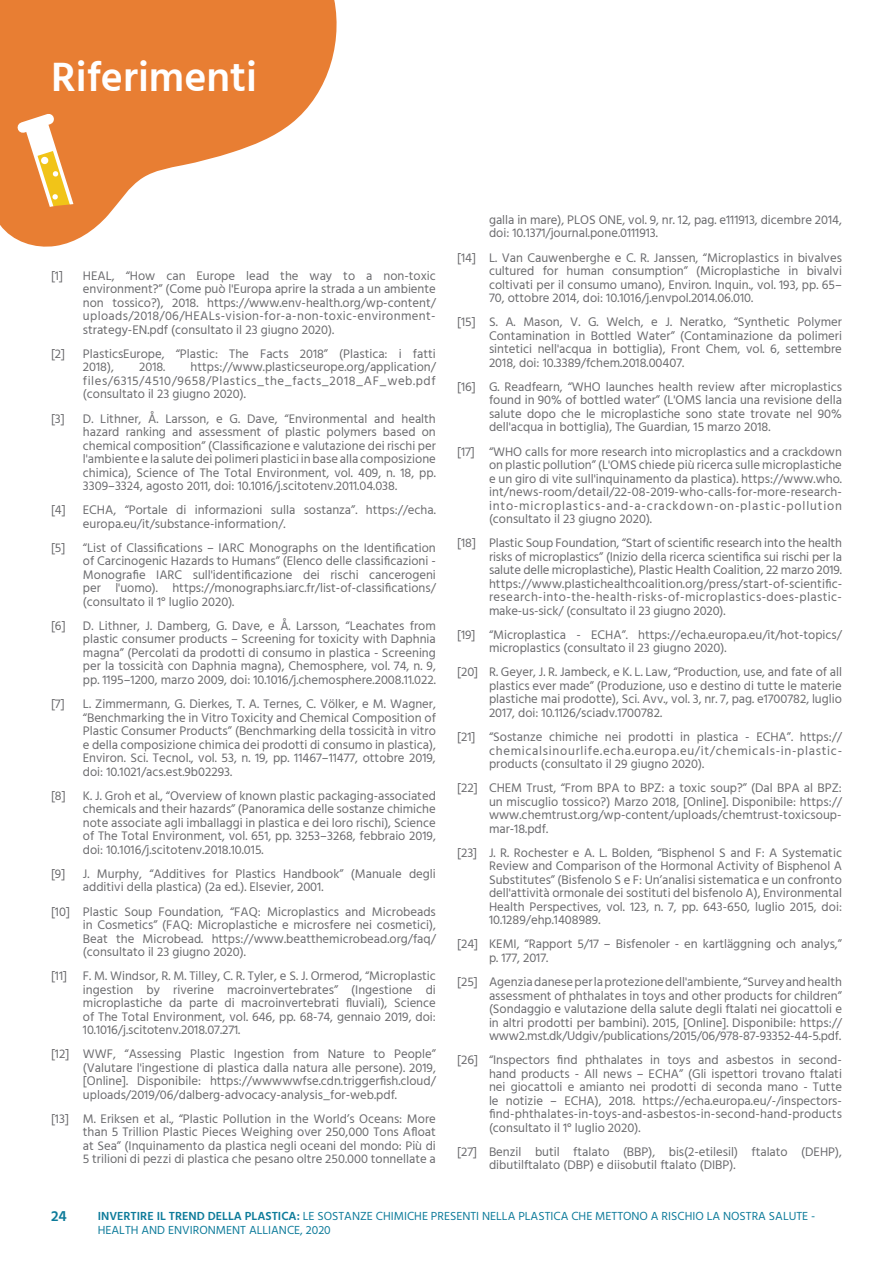
<style>
.page{position:relative;width:893px;height:1263px;background:#fff}
.page>*{position:absolute;margin:0;border:0;box-sizing:border-box;transform-origin:0 0}
.Heading_Grey{font:600 42px "Hind";color:#fff}
.t1{font:600 15px "Hind";color:#0d7b9a}
.BODY{font:12.75px/13.5px "Hind";color:#6b6b6e;text-align:justify}
.t2{font:12px/14.4px "Hind";color:#0d7b9a}
.s1{font-weight:600}
</style>
<div class="page">
<svg style="left:0;top:0;width:337px;height:247px;fill:#e87e33"></svg>
<svg style="left:10px;top:106px;width:87px;height:134px;background:#eb944d"></svg>
<p class="Heading_Grey" style="left:51px;top:48px;width:208px">Riferimenti</p>
<p class="BODY" style="left:51px;top:269px;width:14px">[1]</p>
<p class="BODY" style="left:83px;top:269px;width:354px">HEAL, “How can Europe lead the way to a non-toxic environment?” (Come può l'Europa aprire la strada a un ambiente non tossico?), 2018. https://www.env-health.org/wp-content/ uploads/2018/06/HEALs-vision-for-a-non-toxic-environment&shy;strategy-EN.pdf (consultato il 23 giugno 2020).</p>
<p class="BODY" style="left:51px;top:348px;width:16px">[2]</p>
<p class="BODY" style="left:83px;top:348px;width:354px">PlasticsEurope, “Plastic: The Facts 2018” (Plastica: i fatti<br>2018),</p>
<p class="BODY" style="left:83px;top:361px;width:354px;text-indent:108px">https://www.plasticseurope.org/application/ files/6315/4510/9658/Plastics_the_facts_2018_AF_web.pdf (consultato il 23 giugno 2020).</p>
<p class="BODY" style="left:139px;top:361px;width:28px">2018.</p>
<p class="BODY" style="left:51px;top:412px;width:15px">[3]</p>
<p class="BODY" style="left:83px;top:412px;width:354px">D. Lithner, Å. Larsson, e G. Dave, “Environmental and health hazard ranking and assessment of plastic polymers based on chemical composition” (Classificazione e valutazione dei rischi per l'ambiente e la salute dei polimeri plastici in base alla composizione chimica), Science of The Total Environment, vol. 409, n. 18, pp.<br>3309–3324, agosto 2011, doi: 10.1016/j.scitotenv.2011.04.038.</p>
<p class="BODY" style="left:51px;top:504px;width:16px">[4]</p>
<p class="BODY" style="left:83px;top:504px;width:354px">ECHA, “Portale di informazioni sulla sostanza”. https://echa. europa.eu/it/substance-information/.</p>
<p class="BODY" style="left:51px;top:541px;width:16px">[5]</p>
<p class="BODY" style="left:83px;top:541px;width:354px">“List of Classifications – IARC Monographs on the Identification of Carcinogenic Hazards to Humans” (Elenco delle classificazioni - Monografie IARC sull'identificazione dei rischi cancerogeni per l'uomo). https://monographs.iarc.fr/list-of-classifications/ (consultato il 1° luglio 2020).</p>
<p class="BODY" style="left:51px;top:620px;width:16px">[6]</p>
<p class="BODY" style="left:83px;top:620px;width:354px">D. Lithner, J. Damberg, G. Dave, e Å. Larsson, “Leachates from plastic consumer products – Screening for toxicity with Daphnia magna” (Percolati da prodotti di consumo in plastica - Screening per la tossicità con Daphnia magna), Chemosphere, vol. 74, n. 9, pp. 1195–1200, marzo 2009, doi: 10.1016/j.chemosphere.2008.11.022.</p>
<p class="BODY" style="left:51px;top:698px;width:15px">[7]</p>
<p class="BODY" style="left:83px;top:698px;width:354px">L. Zimmermann, G. Dierkes, T. A. Ternes, C. Völker, e M. Wagner, “Benchmarking the in Vitro Toxicity and Chemical Composition of Plastic Consumer Products” (Benchmarking della tossicità in vitro e della composizione chimica dei prodotti di consumo in plastica), Environ. Sci. Tecnol., vol. 53, n. 19, pp. 11467–11477, ottobre 2019, doi: 10.1021/acs.est.9b02293.</p>
<p class="BODY" style="left:51px;top:789px;width:16px">[8]</p>
<p class="BODY" style="left:83px;top:789px;width:354px">K. J. Groh et al., “Overview of known plastic packaging-associated chemicals and their hazards” (Panoramica delle sostanze chimiche note associate agli imballaggi in plastica e dei loro rischi), Science of The Total Environment, vol. 651, pp. 3253–3268, febbraio 2019, doi: 10.1016/j.scitotenv.2018.10.015.</p>
<p class="BODY" style="left:51px;top:867px;width:16px">[9]</p>
<p class="BODY" style="left:83px;top:867px;width:354px">J. Murphy, “Additives for Plastics Handbook” (Manuale degli additivi della plastica) (2a ed.). Elsevier, 2001.</p>
<p class="BODY" style="left:83px;top:905px;width:354px;text-indent:-32px">[10] Plastic Soup Foundation, “FAQ: Microplastics and Microbeads in Cosmetics” (FAQ: Microplastiche e microsfere nei cosmetici), Beat the Microbead. https://www.beatthemicrobead.org/faq/ (consultato il 23 giugno 2020).</p>
<p class="BODY" style="left:83px;top:970px;width:354px;text-indent:-32px">[11] F. M. Windsor, R. M. Tilley, C. R. Tyler, e S. J. Ormerod, “Microplastic ingestion by riverine macroinvertebrates” (Ingestione di microplastiche da parte di macroinvertebrati fluviali), Science of The Total Environment, vol. 646, pp. 68-74, gennaio 2019, doi:<br>10.1016/j.scitotenv.2018.07.271.</p>
<p class="BODY" style="left:83px;top:1048px;width:354px;text-indent:-32px">[12] WWF, “Assessing Plastic Ingestion from Nature to People” (Valutare l'ingestione di plastica dalla natura alle persone). 2019, [Online]. Disponibile: https://wwwwwfse.cdn.triggerfish.cloud/ uploads/2019/06/dalberg-advocacy-analysis_for-web.pdf.</p>
<p class="BODY" style="left:83px;top:1112px;width:354px;text-indent:-32px">[13] M. Eriksen et al., “Plastic Pollution in the World’s Oceans: More than 5 Trillion Plastic Pieces Weighing over 250,000 Tons Afloat at Sea” (Inquinamento da plastica negli oceani del mondo: Più di 5 trilioni di pezzi di plastica che pesano oltre 250.000 tonnellate a</p>
<p class="BODY" style="left:489px;top:214px;width:354px">galla in mare), PLOS ONE, vol. 9, nr. 12, pag. e111913, dicembre 2014, doi: 10.1371/journal.pone.0111913.</p>
<p class="BODY" style="left:489px;top:251px;width:354px;text-indent:-32px">[14] L. Van Cauwenberghe e C. R. Janssen, “Microplastics in bivalves cultured for human consumption” (Microplastiche in bivalvi coltivati per il consumo umano), Environ. Inquin., vol. 193, pp. 65– 70, ottobre 2014, doi: 10.1016/j.envpol.2014.06.010.</p>
<p class="BODY" style="left:489px;top:316px;width:354px;text-indent:-32px">[15] S. A. Mason, V. G. Welch, e J. Neratko, “Synthetic Polymer Contamination in Bottled Water” (Contaminazione da polimeri sintetici nell'acqua in bottiglia), Front Chem, vol. 6, settembre 2018, doi: 10.3389/fchem.2018.00407.</p>
<p class="BODY" style="left:489px;top:380px;width:354px;text-indent:-32px">[16] G. Readfearn, “WHO launches health review after microplastics found in 90% of bottled water” (L'OMS lancia una revisione della salute dopo che le microplastiche sono state trovate nel 90% dell'acqua in bottiglia), The Guardian, 15 marzo 2018.</p>
<p class="BODY" style="left:489px;top:445px;width:355px;text-indent:-32px">[17] “WHO calls for more research into microplastics and a crackdown on plastic pollution” (L'OMS chiede più ricerca sulle microplastiche e un giro di vite sull'inquinamento da plastica). https://www.who. int/news-room/detail/22-08-2019-who-calls-for-more-research&shy;into-microplastics-and-a-crackdown-on-plastic-pollution (consultato il 23 giugno 2020).</p>
<p class="BODY" style="left:489px;top:537px;width:355px;text-indent:-32px">[18] Plastic Soup Foundation, “Start of scientific research into the health risks of microplastics” (Inizio della ricerca scientifica sui rischi per la salute delle microplastiche), Plastic Health Coalition, 22 marzo 2019. https://www.plastichealthcoalition.org/press/start-of-scientific&shy;research-into-the-health-risks-of-microplastics-does-plastic&shy;make-us-sick/ (consultato il 23 giugno 2020).</p>
<p class="BODY" style="left:489px;top:628px;width:354px;text-indent:-32px">[19] “Microplastica - ECHA”. https://echa.europa.eu/it/hot-topics/ microplastics (consultato il 23 giugno 2020).</p>
<p class="BODY" style="left:489px;top:666px;width:354px;text-indent:-32px">[20] R. Geyer, J. R. Jambeck, e K. L. Law, “Production, use, and fate of all plastics ever made” (Produzione, uso e destino di tutte le materie plastiche mai prodotte), Sci. Avv., vol. 3, nr. 7, pag. e1700782, luglio 2017, doi: 10.1126/sciadv.1700782.</p>
<p class="BODY" style="left:489px;top:731px;width:355px;text-indent:-32px">[21] “Sostanze chimiche nei prodotti in plastica - ECHA”. https:// chemicalsinourlife.echa.europa.eu/it/chemicals-in-plastic&shy;products (consultato il 29 giugno 2020).</p>
<p class="BODY" style="left:489px;top:782px;width:354px;text-indent:-32px">[22] CHEM Trust, “From BPA to BPZ: a toxic soup?” (Dal BPA al BPZ: un miscuglio tossico?) Marzo 2018, [Online]. Disponibile: https:// www.chemtrust.org/wp-content/uploads/chemtrust-toxicsoup&shy;mar-18.pdf.</p>
<p class="BODY" style="left:489px;top:846px;width:354px;text-indent:-32px">[23] J. R. Rochester e A. L. Bolden, “Bisphenol S and F: A Systematic Review and Comparison of the Hormonal Activity of Bisphenol A Substitutes” (Bisfenolo S e F: Un’analisi sistematica e un confronto dell'attività ormonale dei sostituti del bisfenolo A), Environmental Health Perspectives, vol. 123, n. 7, pp. 643-650, luglio 2015, doi:<br>10.1289/ehp.1408989.</p>
<p class="BODY" style="left:489px;top:938px;width:354px;text-indent:-32px">[24] KEMI, “Rapport 5/17 – Bisfenoler - en kartläggning och analys,” p. 177, 2017.</p>
<p class="BODY" style="left:489px;top:976px;width:354px;text-indent:-32px">[25] Agenzia danese per la protezione dell'ambiente, “Survey and health assessment of phthalates in toys and other products for children” (Sondaggio e valutazione della salute degli ftalati nei giocattoli e in altri prodotti per bambini). 2015, [Online]. Disponibile: https:// www2.mst.dk/Udgiv/publications/2015/06/978-87-93352-44-5.pdf.</p>
<p class="BODY" style="left:489px;top:1054px;width:354px;text-indent:-32px">[26] “Inspectors find phthalates in toys and asbestos in second&shy;hand products - All news – ECHA” (Gli ispettori trovano ftalati nei giocattoli e amianto nei prodotti di seconda mano - Tutte le notizie – ECHA), 2018. https://echa.europa.eu/-/inspectors&shy;find-phthalates-in-toys-and-asbestos-in-second-hand-products (consultato il 1° luglio 2020).</p>
<p class="BODY" style="left:489px;top:1145px;width:354px;text-indent:-32px">[27] Benzil butil ftalato (BBP), bis(2-etilesil) ftalato (DEHP), dibutilftalato (DBP) e diisobutil ftalato (DIBP).</p>
<p class="t1" style="left:51px;top:1205px;width:17px">24</p>
<p class="t2" style="left:98px;top:1209px;width:719px"><span class="s1">INVERTIRE IL TREND DELLA PLASTICA:</span> LE SOSTANZE CHIMICHE PRESENTI NELLA PLASTICA CHE METTONO A RISCHIO LA NOSTRA SALUTE -<br>HEALTH AND ENVIRONMENT ALLIANCE, 2020</p>
</div>
